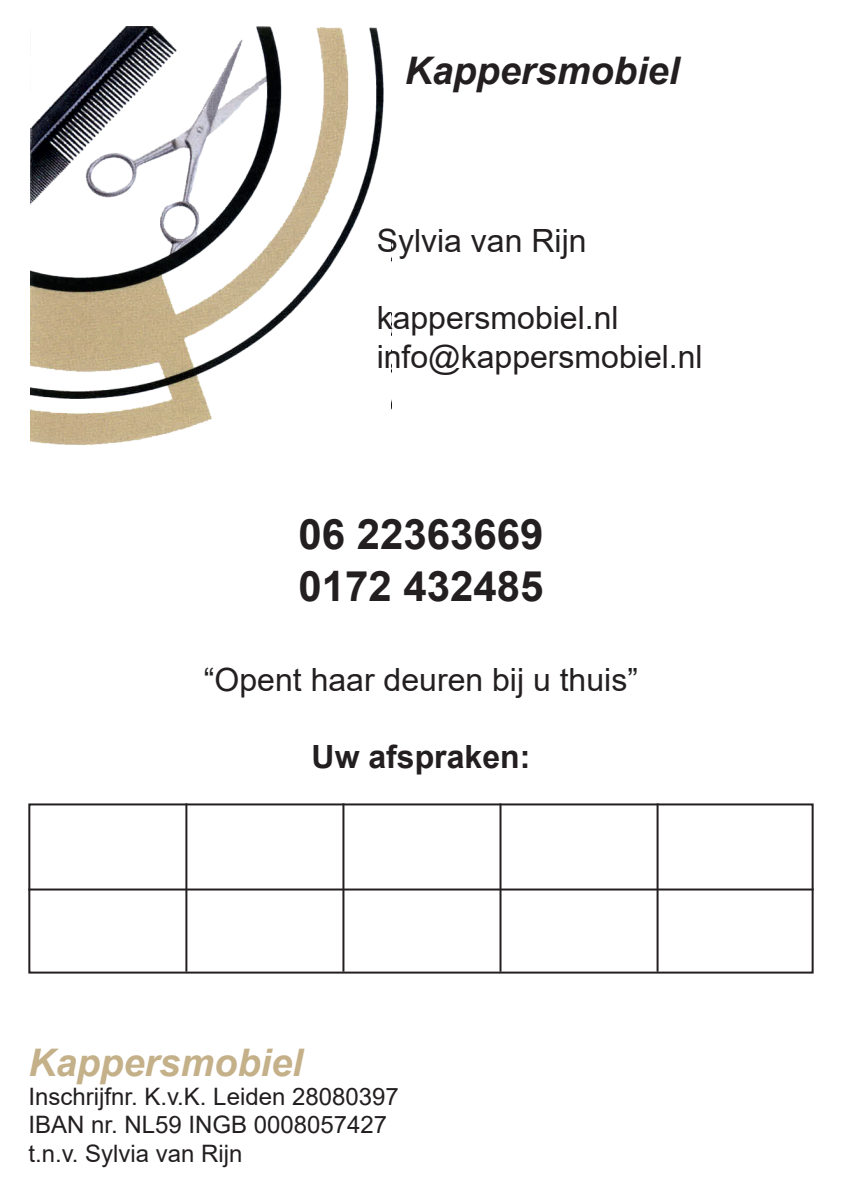
<style>
.page{position:relative;width:842px;height:1191px;background:#fff}
.page>*{position:absolute;margin:0;border:0;box-sizing:border-box;transform-origin:0 0}
.t1{font:700 42px "Arial";color:#231f20}
.t2{font:italic 700 38px "Arial";color:#231f20}
.t3{font:italic 700 38px "Arial";color:#c4b089}
.t4{font:32px "Arial";color:#231f20}
.t5{font:700 32px "Arial";color:#231f20}
.t6{font:24px "Arial";color:#231f20}
</style>
<div class="page">
<img style="left:30px;top:27px;width:354px;height:418px">
<div style="left:371px;top:299px;width:20px;height:150px;background:#fff"></div>
<div style="left:371px;top:228px;width:20px;height:71px;background:#fff"></div>
<div style="left:28px;top:803px;width:786px;height:170px;border:2px solid #231f20"></div>
<hr style="left:185px;top:803px;width:2px;height:168px;background:#231f20">
<hr style="left:342px;top:803px;width:2px;height:168px;background:#231f20">
<hr style="left:499px;top:803px;width:2px;height:168px;background:#231f20">
<hr style="left:656px;top:803px;width:2px;height:168px;background:#231f20">
<hr style="left:28px;top:888px;width:786px;height:2px;background:#231f20">
<p class="t2" style="left:405px;top:46px;width:276px">Kappersmobiel</p>
<p class="t4" style="left:377px;top:219px;width:211px">Sylvia van Rijn</p>
<p class="t4" style="left:377px;top:296px;width:243px">kappersmobiel.nl</p>
<p class="t4" style="left:377px;top:334px;width:327px">info@kappersmobiel.nl</p>
<p class="t1" style="left:298px;top:504px;width:247px">06 22363669</p>
<p class="t1" style="left:298px;top:556px;width:247px">0172 432485</p>
<p class="t4" style="left:204px;top:657px;width:435px">“Opent haar deuren bij u thuis”</p>
<p class="t5" style="left:312px;top:734px;width:220px">Uw afspraken:</p>
<p class="t3" style="left:28px;top:1037px;width:276px">Kappersmobiel</p>
<p class="t6" style="left:28px;top:1079px;width:372px">Inschrijfnr. K.v.K. Leiden 28080397</p>
<p class="t6" style="left:28px;top:1108px;width:360px">IBAN nr. NL59 INGB 0008057427</p>
<p class="t6" style="left:28px;top:1137px;width:216px">t.n.v. Sylvia van Rijn</p>
</div>
